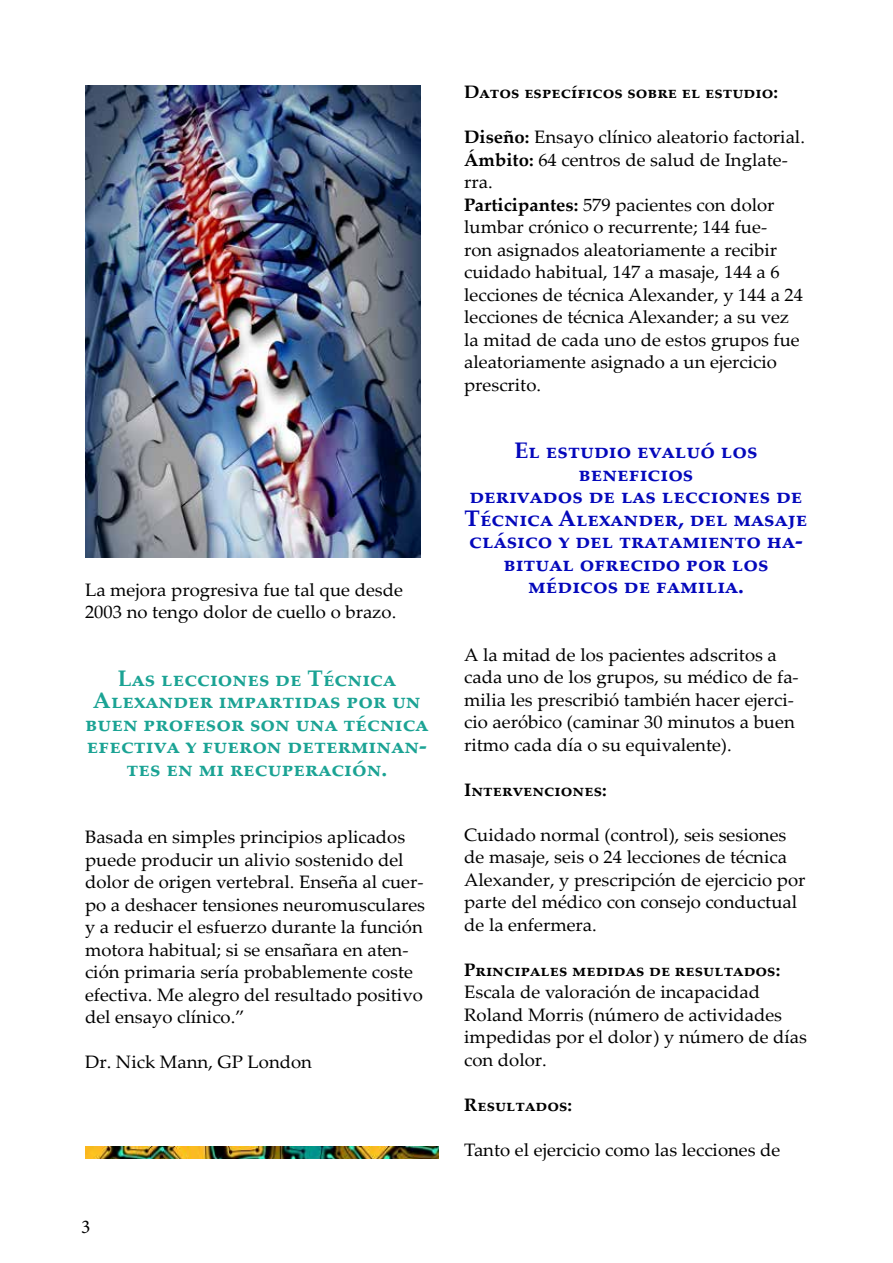
<style>
.page{position:relative;width:893px;height:1263px;background:#fff}
.page>*{position:absolute;margin:0;border:0;box-sizing:border-box;transform-origin:0 0}
.t1{font:700 22.5px/22.5px "Palatino Linotype";color:#0408bb;text-align:center}
.t2{font:700 22.5px/22.5px "Palatino Linotype";color:#1ba394;text-align:center}
.t3{font:19.5px "Minion Pro";color:#000}
.t4{font:18px/22.5px "Palatino Linotype";color:#000}
.t5{font:700 18px "Palatino Linotype";color:#000}
.s1{font-weight:700}
</style>
<div class="page">
<img style="left:85px;top:85px;width:336px;height:472px">
<img style="left:86px;top:1146px;width:352px;height:13px">
<p class="t4" style="left:85px;top:578px;width:319px">La mejora progresiva fue tal que desde<br>2003 no tengo dolor de cuello o brazo.</p>
<p class="t2" style="left:85px;top:666px;width:343px">Las lecciones de Técnica<br>Alexander impartidas por un buen profesor son una técnica efectiva y fueron determinan&shy;tes en mi recuperación.</p>
<p class="t4" style="left:85px;top:825px;width:342px">Basada en simples principios aplicados puede producir un alivio sostenido del dolor de origen vertebral. Enseña al cuer&shy;po a deshacer tensiones neuromusculares y a reducir el esfuerzo durante la función motora habitual; si se ensañara en aten&shy;ción primaria sería probablemente coste efectiva. Me alegro del resultado positivo del ensayo clínico.”</p>
<p class="t4" style="left:85px;top:1050px;width:229px">Dr. Nick Mann, GP London</p>
<p class="t3" style="left:81px;top:1213px;width:11px">3</p>
<p class="t5" style="left:464px;top:79px;width:315px">Datos específicos sobre el estudio:</p>
<p class="t4" style="left:464px;top:125px;width:342px"><span class="s1">Diseño:</span> Ensayo clínico aleatorio factorial.<br><span class="s1">Ámbito:</span> 64 centros de salud de Inglate&shy;rra.<br><span class="s1">Participantes:</span> 579 pacientes con dolor lumbar crónico o recurrente; 144 fue-<br>ron asignados aleatoriamente a recibir cuidado habitual, 147 a masaje, 144 a 6 lecciones de técnica Alexander, y 144 a 24 lecciones de técnica Alexander; a su vez la mitad de cada uno de estos grupos fue aleatoriamente asignado a un ejercicio prescrito.</p>
<p class="t1" style="left:465px;top:439px;width:344px">El estudio evaluó los beneficios<br>derivados de las lecciones de<br>Técnica Alexander, del masaje clásico y del tratamiento ha&shy;bitual ofrecido por los médicos de familia.</p>
<p class="t4" style="left:464px;top:643px;width:336px">A la mitad de los pacientes adscritos a cada uno de los grupos, su médico de fa&shy;milia les prescribió también hacer ejerci&shy;cio aeróbico (caminar 30 minutos a buen ritmo cada día o su equivalente).</p>
<p class="t5" style="left:464px;top:777px;width:144px">Intervenciones:</p>
<p class="t4" style="left:464px;top:823px;width:343px">Cuidado normal (control), seis sesiones de masaje, seis o 24 lecciones de técnica Alexander, y prescripción de ejercicio por parte del médico con consejo conductual de la enfermera.</p>
<p class="t5" style="left:464px;top:957px;width:318px">Principales medidas de resultados:</p>
<p class="t4" style="left:464px;top:980px;width:344px">Escala de valoración de incapacidad<br>Roland Morris (número de actividades impedidas por el dolor) y número de días con dolor.</p>
<p class="t5" style="left:464px;top:1092px;width:110px">Resultados:</p>
<p class="t4" style="left:464px;top:1138px;width:318px">Tanto el ejercicio como las lecciones de</p>
</div>
